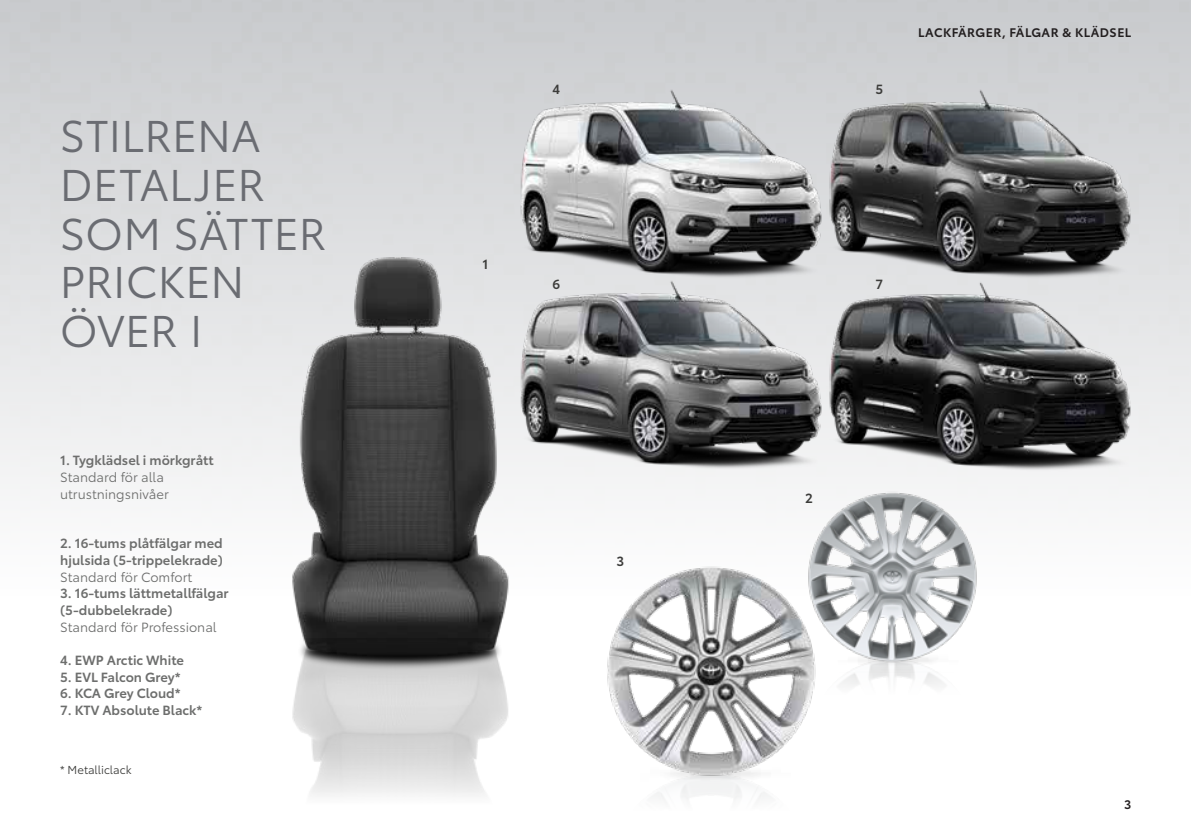
<style>
.page{position:relative;width:1191px;height:834px;background:#fff}
.page>*{position:absolute;margin:0;border:0;box-sizing:border-box;transform-origin:0 0}
.t1{font:43.75px/48.6px "Toyota Type";letter-spacing:.005em;color:#6a6c72}
.t2{font:600 13.12px/16.6px "Toyota Type";color:#6d6e6d}
.t3{font:13.12px/16.6px "Toyota Type";color:#6d6e6d}
.t4{font:600 13.12px "Toyota Type";color:#3c3c3a}
.t5{font:600 12.25px "Toyota Type";letter-spacing:.04em;color:#231f20}
.t6{font:11.38px "Toyota Type";color:#3c3c3a}
</style>
<div class="page">
<img style="left:841px;top:85px;width:304px;height:190px">
<img style="left:499px;top:85px;width:342px;height:190px">
<img style="left:841px;top:275px;width:304px;height:275px">
<img style="left:839px;top:672px;width:106px;height:14px">
<img style="left:799px;top:485px;width:186px;height:187px">
<img style="left:601px;top:560px;width:219px;height:220px">
<img style="left:268px;top:221px;width:247px;height:417px">
<img style="left:292px;top:638px;width:216px;height:158px">
<img style="left:499px;top:275px;width:342px;height:275px">
<h1 class="t1" style="left:60px;top:109px;width:268px">STILRENA<br>DETALJER<br>SOM SÄTTER<br>PRICKEN<br>ÖVER I</h1>
<p class="t2" style="left:60px;top:451px;width:155px">1. Tygklädsel i mörkgrått</p>
<p class="t3" style="left:60px;top:468px;width:110px">Standard för alla utrustningsnivåer</p>
<p class="t2" style="left:60px;top:534px;width:164px">2. 16-tums plåtfälgar med hjulsida (5-trippelekrade)</p>
<p class="t3" style="left:60px;top:567px;width:134px">Standard för Comfort</p>
<p class="t2" style="left:60px;top:584px;width:170px">3. 16-tums lättmetallfälgar (5-dubbelekrade)</p>
<p class="t3" style="left:60px;top:617px;width:158px">Standard för Professional</p>
<p class="t2" style="left:60px;top:650px;width:125px">4. EWP Arctic White</p>
<p class="t2" style="left:60px;top:667px;width:122px">5. EVL Falcon Grey*</p>
<p class="t2" style="left:60px;top:684px;width:122px">6. KCA Grey Cloud*</p>
<p class="t2" style="left:60px;top:700px;width:144px">7. KTV Absolute Black*</p>
<p class="t6" style="left:60px;top:761px;width:73px">* Metalliclack</p>
<p class="t4" style="left:552px;top:79px;width:9px">4</p>
<p class="t4" style="left:482px;top:254px;width:7px">1</p>
<p class="t4" style="left:552px;top:274px;width:9px">6</p>
<p class="t4" style="left:616px;top:550px;width:9px">3</p>
<p class="t4" style="left:875px;top:79px;width:9px">5</p>
<p class="t5" style="left:918px;top:23px;width:215px">LACKFÄRGER, FÄLGAR &amp; KLÄDSEL</p>
<p class="t4" style="left:875px;top:274px;width:9px">7</p>
<p class="t4" style="left:805px;top:488px;width:9px">2</p>
<p class="t5" style="left:1124px;top:794px;width:9px">3</p>
</div>
